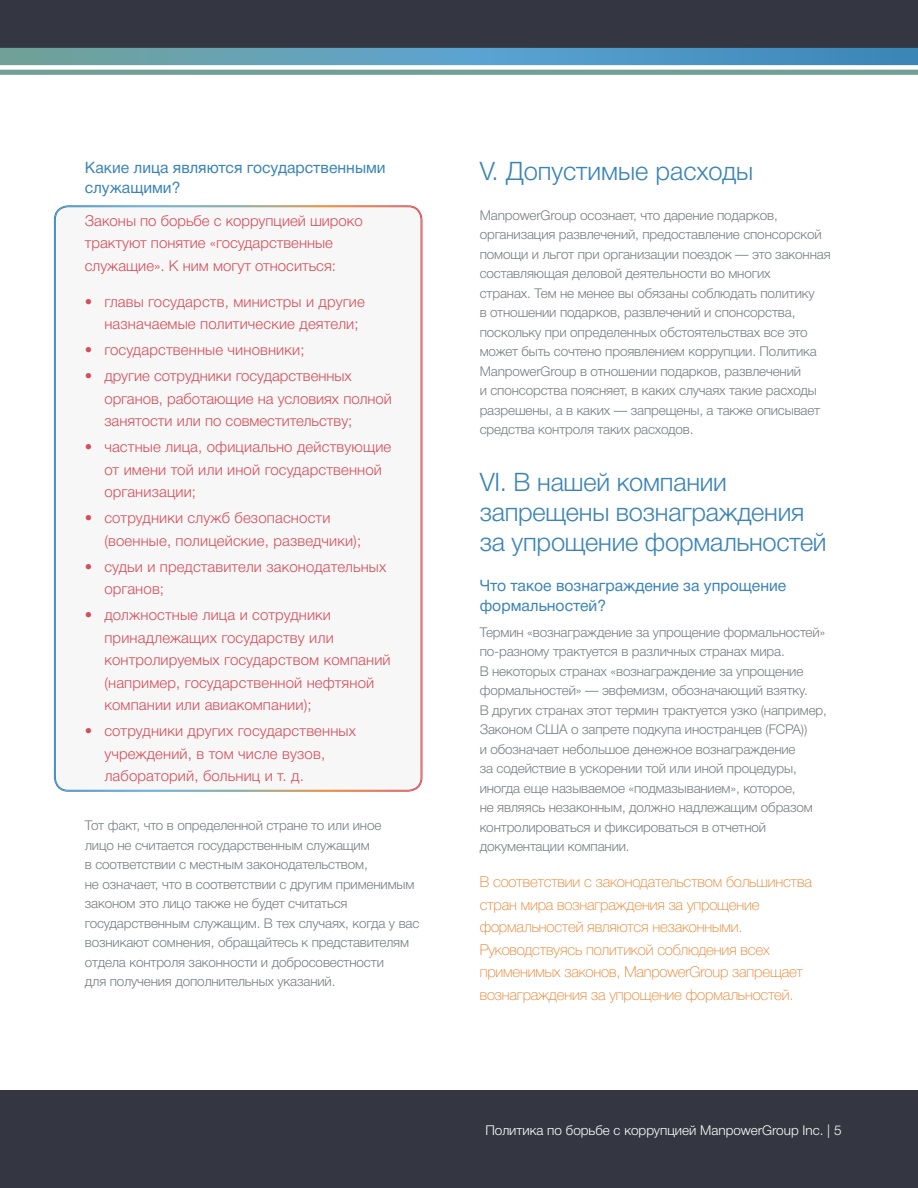
<style>
.page{position:relative;width:918px;height:1188px;background:#343741}
.page>*{position:absolute;margin:0;border:0;box-sizing:border-box;transform-origin:0 0}
.t1{font:300 25.5px/30px "Helvetica Neue Cyr";letter-spacing:-.01em;color:#3a84b6}
.t2{font:15.75px/19.5px "Helvetica Neue Cyr";color:#3a84b6}
.t3{font:300 15px/22.5px "Helvetica Neue Cyr";letter-spacing:.01em;color:#d44e5b}
.t4{font:100 15px/22.5px "Helvetica Neue Cyr";letter-spacing:-.01em;color:#e77c22}
.t5{font:300 13.5px/19.5px "Helvetica Neue Cyr";letter-spacing:-.01em;color:#797d82}
.t6{font:300 13.5px "Helvetica Neue Cyr";color:#fff}
</style>
<div class="page">
<div style="left:0;top:54px;width:918px;height:1036px;background:#fff"></div>
<svg style="left:0;top:48px;width:918px;height:17px;background:#599bbb"></svg>
<svg style="left:0;top:70px;width:918px;height:5px;background:#75a398"></svg>
<div style="left:55px;top:206px;width:367px;height:585px;background:#f7f7f7;border-radius:14px"></div>
<p class="t2" style="left:85px;top:158px;width:302px">Какие лица являются государственными служащими?</p>
<p class="t3" style="left:85px;top:209px;width:279px">Законы по борьбе с коррупцией широко трактуют понятие «государственные служащие». К ним могут относиться:</p>
<p class="t3" style="left:104px;top:290px;width:262px;text-indent:-20px">• главы государств, министры и другие назначаемые политические деятели;</p>
<p class="t3" style="left:85px;top:339px;width:221px">• государственные чиновники;</p>
<p class="t3" style="left:104px;top:365px;width:289px;text-indent:-20px">• другие сотрудники государственных органов, работающие на условиях полной занятости или по совместительству;</p>
<p class="t3" style="left:104px;top:436px;width:288px;text-indent:-20px">• частные лица, официально действующие от имени той или иной государственной организации;</p>
<p class="t3" style="left:104px;top:507px;width:258px;text-indent:-20px">• сотрудники служб безопасности (военные, полицейские, разведчики);</p>
<p class="t3" style="left:104px;top:555px;width:283px;text-indent:-20px">• судьи и представители законодательных органов;</p>
<p class="t3" style="left:104px;top:604px;width:288px;text-indent:-20px">• должностные лица и сотрудники принадлежащих государству или контролируемых государством компаний (например, государственной нефтяной компании или авиакомпании);</p>
<p class="t3" style="left:104px;top:720px;width:253px;text-indent:-20px">• сотрудники других государственных учреждений, в том числе вузов, лабораторий, больниц и т. д.</p>
<p class="t5" style="left:85px;top:816px;width:336px">Тот факт, что в определенной стране то или иное<br>лицо не считается государственным служащим<br>в соответствии с местным законодательством,<br>не означает, что в соответствии с другим применимым законом это лицо также не будет считаться государственным служащим. В тех случаях, когда у вас возникают сомнения, обращайтесь к представителям отдела контроля законности и добросовестности<br>для получения дополнительных указаний.</p>
<h1 class="t1" style="left:480px;top:156px;width:275px">V. Допустимые расходы</h1>
<p class="t5" style="left:480px;top:206px;width:352px">ManpowerGroup осознает, что дарение подарков, организация развлечений, предоставление спонсорской помощи и льгот при организации поездок — это законная составляющая деловой деятельности во многих<br>странах. Тем не менее вы обязаны соблюдать политику<br>в отношении подарков, развлечений и спонсорства, поскольку при определенных обстоятельствах все это может быть сочтено проявлением коррупции. Политика ManpowerGroup в отношении подарков, развлечений<br>и спонсорства поясняет, в каких случаях такие расходы разрешены, а в каких — запрещены, а также описывает средства контроля таких расходов.</p>
<h1 class="t1" style="left:480px;top:468px;width:348px">VI. В нашей компании запрещены вознаграждения за упрощение формальностей</h1>
<p class="t2" style="left:480px;top:576px;width:308px">Что такое вознаграждение за упрощение формальностей?</p>
<p class="t5" style="left:480px;top:623px;width:349px">Термин «вознаграждение за упрощение формальностей» по-разному трактуется в различных странах мира.<br>В некоторых странах «вознаграждение за упрощение формальностей» — эвфемизм, обозначающий взятку.<br>В других странах этот термин трактуется узко (например, Законом США о запрете подкупа иностранцев (FCPA))<br>и обозначает небольшое денежное вознаграждение<br>за содействие в ускорении той или иной процедуры, иногда еще называемое «подмазыванием», которое,<br>не являясь незаконным, должно надлежащим образом контролироваться и фиксироваться в отчетной документации компании.</p>
<p class="t4" style="left:480px;top:871px;width:334px">В соответствии с законодательством большинства стран мира вознаграждения за упрощение формальностей являются незаконными.<br>Руководствуясь политикой соблюдения всех применимых законов, ManpowerGroup запрещает вознаграждения за упрощение формальностей.</p>
<p class="t6" style="left:485px;top:1123px;width:358px">Политика по борьбе с коррупцией ManpowerGroup Inc. | 5</p>
</div>
